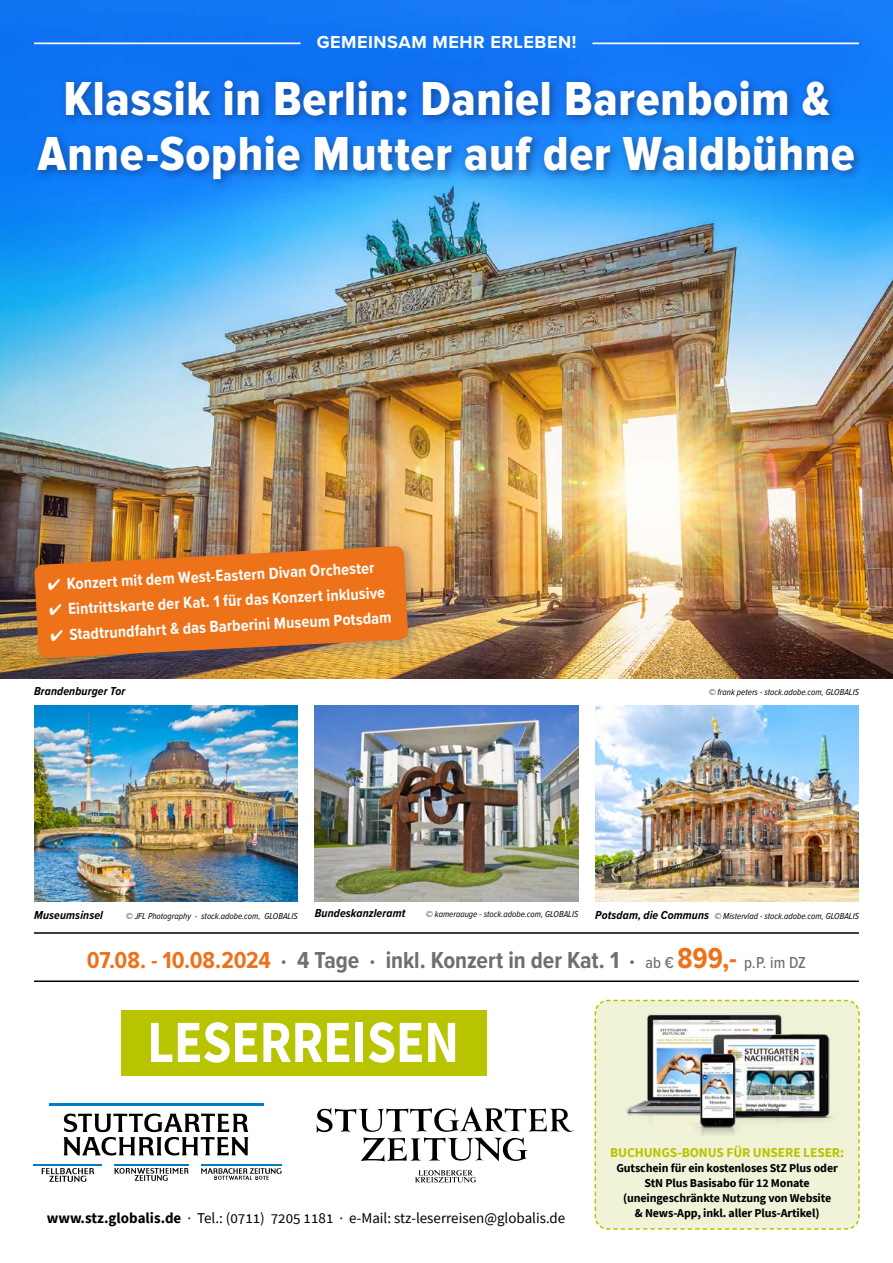
<style>
.page{position:relative;width:893px;height:1263px;background:#fff}
.page>*{position:absolute;margin:0;border:0;box-sizing:border-box;transform-origin:0 0}
.t1{font:700 60px "Source Sans Pro";letter-spacing:-.01em;color:#fff;scale:.88 1}
.t2{font:49.5px/55.5px "Proxima Nova Cond Extrabld";letter-spacing:.015em;color:#fff;text-align:center}
.t3{font:700 24px "Proxima Nova Cond";color:#706f6f}
.t4{font:700 18px "Proxima Nova";letter-spacing:.03em;color:#fff}
.t5{font:700 16.5px "Proxima Nova Cond";color:#fff}
.t6{font:15px "Source Sans Pro";color:#000}
.t7{font:700 13.5px "Source Sans Pro";letter-spacing:-.01em;color:#b9c400}
.t8{font:700 12px/15px "Source Sans Pro";letter-spacing:-.01em;color:#000;text-align:center}
.t9{font:italic 700 12px "Proxima Nova Cond";letter-spacing:.01em;color:#000}
.t10{font:italic 9px "Proxima Nova Cond";color:#000}
.s1{font-weight:700;font-size:12px}
.s2{color:#ee7219}
.s3{font-weight:500;font-size:16.5px}
.s4{font-size:30px;color:#ee7219}
.s5{font-weight:700}
</style>
<div class="page">
<img style="left:0;top:0;width:893px;height:678px">
<hr style="left:34px;top:43px;width:266px;height:1px;background:#fff">
<hr style="left:592px;top:43px;width:267px;height:1px;background:#fff">
<div style="left:33px;top:75px;width:832px;height:115px;background:#184287;opacity:.75"></div>
<hr style="left:34px;top:932px;width:825px;height:2px;background:#000">
<hr style="left:34px;top:980px;width:825px;height:2px;background:#000">
<div style="left:30px;top:541px;width:391px;height:130px;background:#184287;opacity:.25"></div>
<svg style="left:34px;top:546px;width:374px;height:112px"></svg>
<img style="left:315px;top:706px;width:263px;height:195px">
<img style="left:595px;top:706px;width:264px;height:195px">
<img style="left:34px;top:706px;width:264px;height:195px">
<div style="left:121px;top:1011px;width:366px;height:65px;background:#b9c400"></div>
<svg style="left:415px;top:1170px;width:61px;height:12px"></svg>
<svg style="left:317px;top:1107px;width:257px;height:54px"></svg>
<hr style="left:49px;top:1104px;width:214px;height:2px;background:#007bc4">
<svg style="left:64px;top:1113px;width:184px;height:42px"></svg>
<hr style="left:201px;top:1164px;width:81px;height:2px;background:#007bc4">
<svg style="left:201px;top:1168px;width:81px;height:12px"></svg>
<hr style="left:114px;top:1164px;width:74px;height:1px;background:#007bc4">
<svg style="left:114px;top:1168px;width:75px;height:13px"></svg>
<hr style="left:34px;top:1164px;width:68px;height:1px;background:#007bc4">
<svg style="left:41px;top:1168px;width:53px;height:14px"></svg>
<div style="left:594px;top:999px;width:266px;height:231px;background:#f1f3d8"></div>
<img style="left:617px;top:1005px;width:225px;height:137px">
<h3 class="t4" style="left:317px;top:29px;width:261px">GEMEINSAM MEHR ERLEBEN!</h3>
<h2 class="t2" style="left:38px;top:72px;width:818px">Klassik in Berlin: Daniel Barenboim &amp;<br>Anne-Sophie Mutter auf der Waldbühne</h2>
<h3 class="t5" style="left:47px;top:572px;width:329px;rotate:-3deg">✔ Konzert mit dem West-Eastern Divan Orchester</h3>
<h3 class="t5" style="left:49px;top:598px;width:338px;rotate:-3deg">✔ Eintrittskarte der Kat. 1 für das Konzert inklusive</h3>
<h3 class="t5" style="left:50px;top:623px;width:343px;rotate:-3deg">✔ Stadtrundfahrt &amp; das Barberini Museum Potsdam</h3>
<h3 class="t9" style="left:34px;top:682px;width:93px">Brandenburger Tor</h3>
<p class="t10" style="left:709px;top:686px;width:152px">© frank peters - stock.adobe.com, GLOBALIS</p>
<h3 class="t9" style="left:34px;top:906px;width:71px">Museumsinsel</h3>
<p class="t10" style="left:126px;top:909px;width:173px">© JFL Photography - stock.adobe.com, GLOBALIS</p>
<h3 class="t9" style="left:315px;top:904px;width:92px">Bundeskanzleramt</h3>
<p class="t10" style="left:426px;top:908px;width:154px">© kameraauge - stock.adobe.com, GLOBALIS</p>
<p class="t10" style="left:595px;top:909px;width:265px"><span class="s1">Potsdam, die Communs</span> © Mistervlad - stock.adobe.com, GLOBALIS</p>
<h3 class="t3" style="left:87px;top:942px;width:720px"><span class="s2">07.08. - 10.08.2024</span> · 4 Tage · inkl. Konzert in der Kat. 1 · <span class="s3">ab €</span> <span class="s4">899,-</span> <span class="s3">p.P. im DZ</span></h3>
<h1 class="t1" style="left:147px;top:1001px;width:356px">LESERREISEN</h1>
<h3 class="t6" style="left:47px;top:1208px;width:520px"><span class="s5">www.stz.globalis.de</span> · Tel.: (0711) 7205 1181 · e-Mail: stz-leserreisen@globalis.de</h3>
<h3 class="t7" style="left:610px;top:1143px;width:236px">BUCHUNGS-BONUS FÜR UNSERE LESER:</h3>
<h3 class="t8" style="left:616px;top:1160px;width:223px">Gutschein für ein kostenloses StZ Plus oder StN Plus Basisabo für 12 Monate (uneingeschränkte Nutzung von Website<br>&amp; News-App, inkl. aller Plus-Artikel)</h3>
</div>
